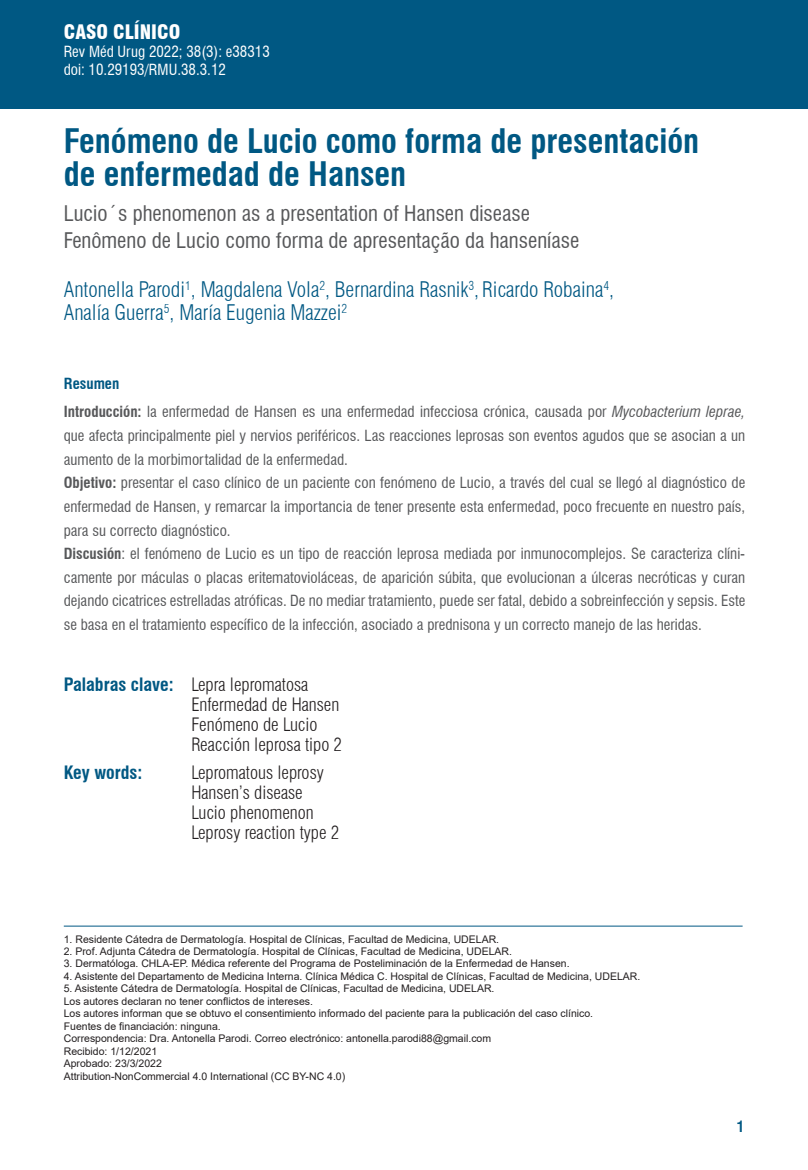
<style>
.page{position:relative;width:808px;height:1170px;background:#fff}
.page>*{position:absolute;margin:0;border:0;box-sizing:border-box;transform-origin:0 0}
.TIT{font:700 condensed 33px/33.8px "Swiss 721 BT";color:#005883}
.autor{font:300 condensed 21px/22.5px "Swiss 721 BT";color:#005883}
.tit_2{font:condensed 21px "Swiss 721 BT";color:#57585a}
.nota_al_pie{font:900 condensed 19.5px "Swiss 721 BT";color:#fff}
.palabras_clave{font:300 condensed 18px/20px "Swiss 721 BT";color:#231f20}
.palabras_clave-2{font:700 condensed 18px "Swiss 721 BT";color:#005883}
.copete{font:condensed 15px/23.7px "Swiss 721 BT";color:#57585a;text-align:justify}
.nota_al_pie-2{font:condensed 15px/18px "Swiss 721 BT";color:#fff}
.sub_1{font:700 condensed 15px "Swiss 721 BT";color:#005883}
.nota_al_pie-3{font:10.5px "Arial";color:#231f20}
.s1{font-weight:700}
.s2{font-style:italic}
.s3{font-weight:700;color:#005883}
</style>
<div class="page">
<div style="left:0;top:0;width:808px;height:108px;background:#005883"></div>
<hr style="left:64px;top:925px;width:678px;height:1px;background:#005883">
<p class="nota_al_pie" style="left:64px;top:20px;width:118px">CASO CLÍNICO</p>
<p class="nota_al_pie-2" style="left:64px;top:42px;width:208px">Rev Méd Urug 2022; 38(3): e38313 doi: 10.29193/RMU.38.3.12</p>
<p class="TIT" style="left:64px;top:124px;width:637px">Fenómeno de Lucio como forma de presentación de enfermedad de Hansen</p>
<p class="tit_2" style="left:64px;top:200px;width:468px">Lucio´s phenomenon as a presentation of Hansen disease</p>
<p class="tit_2" style="left:64px;top:227px;width:517px">Fenômeno de Lucio como forma de apresentação da hanseníase</p>
<p class="autor" style="left:64px;top:278px;width:552px">Antonella Parodi<sup>1</sup>, Magdalena Vola<sup>2</sup>, Bernardina Rasnik<sup>3</sup>, Ricardo Robaina<sup>4</sup>,<br>Analía Guerra<sup>5</sup>, María Eugenia Mazzei<sup>2</sup></p>
<p class="sub_1" style="left:64px;top:375px;width:57px">Resumen</p>
<p class="copete" style="left:64px;top:400px;width:683px"><span class="s1">Introducción:</span> la enfermedad de Hansen es una enfermedad infecciosa crónica, causada por <span class="s2">Mycobacterium leprae, </span>que afecta principalmente piel y nervios periféricos. Las reacciones leprosas son eventos agudos que se asocian a un aumento de la morbimortalidad de la enfermedad.</p>
<p class="copete" style="left:64px;top:471px;width:683px"><span class="s1">Objetivo:</span> presentar el caso clínico de un paciente con fenómeno de Lucio, a través del cual se llegó al diagnóstico de enfermedad de Hansen, y remarcar la importancia de tener presente esta enfermedad, poco frecuente en nuestro país, para su correcto diagnóstico.</p>
<p class="copete" style="left:64px;top:542px;width:683px"><span class="s1">Discusión</span>: el fenómeno de Lucio es un tipo de reacción leprosa mediada por inmunocomplejos. Se caracteriza clíni&shy;camente por máculas o placas eritematovioláceas, de aparición súbita, que evolucionan a úlceras necróticas y curan dejando cicatrices estrelladas atróficas. De no mediar tratamiento, puede ser fatal, debido a sobreinfección y sepsis. Este se basa en el tratamiento específico de la infección, asociado a prednisona y un correcto manejo de las heridas.</p>
<p class="palabras_clave" style="left:191px;top:674px;width:152px;text-indent:-128px"><span class="s3">Palabras clave:</span> Lepra lepromatosa<br>Enfermedad de Hansen<br>Fenómeno de Lucio<br>Reacción leprosa tipo 2</p>
<p class="palabras_clave-2" style="left:64px;top:761px;width:80px">Key words:</p>
<p class="palabras_clave" style="left:191px;top:762px;width:149px">Lepromatous leprosy<br>Hansen’s disease<br>Lucio phenomenon<br>Leprosy reaction type 2</p>
<p class="nota_al_pie-3" style="left:64px;top:931px;width:437px">1. Residente Cátedra de Dermatología. Hospital de Clínicas, Facultad de Medicina, UDELAR.</p>
<p class="nota_al_pie-3" style="left:64px;top:944px;width:450px">2. Prof. Adjunta Cátedra de Dermatología. Hospital de Clínicas, Facultad de Medicina, UDELAR.</p>
<p class="nota_al_pie-3" style="left:64px;top:956px;width:507px">3. Dermatóloga. CHLA-EP. Médica referente del Programa de Posteliminación de la Enfermedad de Hansen.</p>
<p class="nota_al_pie-3" style="left:64px;top:968px;width:578px">4. Asistente del Departamento de Medicina Interna. Clínica Médica C. Hospital de Clínicas, Facultad de Medicina, UDELAR.</p>
<p class="nota_al_pie-3" style="left:64px;top:981px;width:432px">5. Asistente Cátedra de Dermatología. Hospital de Clínicas, Facultad de Medicina, UDELAR.</p>
<p class="nota_al_pie-3" style="left:64px;top:993px;width:251px">Los autores declaran no tener conflictos de intereses.</p>
<p class="nota_al_pie-3" style="left:64px;top:1006px;width:531px">Los autores informan que se obtuvo el consentimiento informado del paciente para la publicación del caso clínico.</p>
<p class="nota_al_pie-3" style="left:64px;top:1018px;width:159px">Fuentes de financiación: ninguna.</p>
<p class="nota_al_pie-3" style="left:64px;top:1031px;width:429px">Correspondencia: Dra. Antonella Parodi. Correo electrónico: antonella.parodi88@gmail.com</p>
<p class="nota_al_pie-3" style="left:64px;top:1043px;width:95px">Recibido: 1/12/2021</p>
<p class="nota_al_pie-3" style="left:64px;top:1056px;width:100px">Aprobado: 23/3/2022</p>
<p class="nota_al_pie-3" style="left:64px;top:1068px;width:283px">Attribution-NonCommercial 4.0 International (CC BY-NC 4.0)</p>
<p class="sub_1" style="left:737px;top:1116px;width:9px">1</p>
</div>
